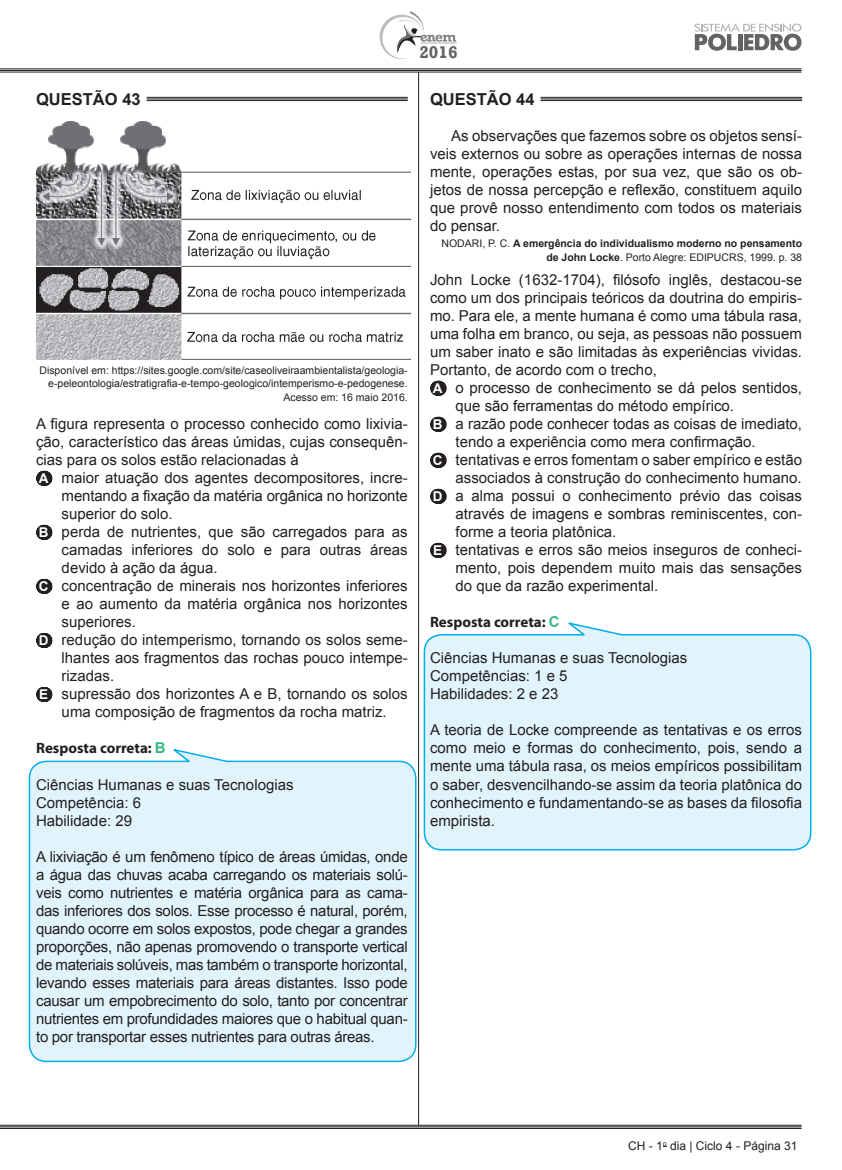
<style>
.page{position:relative;width:842px;height:1170px;background:#fff}
.page>*{position:absolute;margin:0;border:0;box-sizing:border-box;transform-origin:0 0}
.t1{font:700 17.4px "Rockwell";color:#636366}
.t2{font:700 16.5px "Arial";color:#231f20}
.t3{font:15px/18px "Arial";color:#231f20;text-align:justify}
.t4{font:700 15px "Myriad Pro";color:#231f20}
.t5{font:12px "Arial";color:#231f20}
.t6{font:10.5px/13.5px "Arial";color:#231f20;text-align:right}
.t7{font:700 10.5px/13.5px "Arial";color:#231f20;text-align:right}
.s1{font-weight:700;font-size:13.5px;color:#fff}
.s2{font-family:"Arial";color:#38b983}
.s3{font-weight:400}
</style>
<div class="page">
<div style="left:28px;top:749px;width:389px;height:313px;background:#e1f4fc"></div>
<svg style="left:423px;top:622px;width:389px;height:229px;background:#def3fb"></svg>
<hr style="left:418px;top:72px;width:1px;height:1053px;background:#231f20">
<hr style="left:0;top:69px;width:801px;height:1px;background:#231f20">
<hr style="left:0;top:70px;width:801px;height:1px;background:#231f20">
<hr style="left:0;top:72px;width:801px;height:1px;background:#231f20">
<hr style="left:0;top:1124px;width:801px;height:1px;background:#231f20">
<hr style="left:0;top:1126px;width:801px;height:1px;background:#231f20">
<hr style="left:0;top:1128px;width:801px;height:1px;background:#231f20">
<svg style="left:694px;top:23px;width:107px;height:28px"></svg>
<svg style="left:379px;top:11px;width:78px;height:48px"></svg>
<hr style="left:147px;top:97px;width:261px;height:1px;background:#231f20">
<hr style="left:147px;top:98px;width:261px;height:1px;background:#231f20">
<hr style="left:147px;top:100px;width:261px;height:1px;background:#231f20">
<svg style="left:44px;top:471px;width:1px;height:15px"></svg>
<svg style="left:44px;top:525px;width:1px;height:15px"></svg>
<svg style="left:44px;top:579px;width:1px;height:15px"></svg>
<svg style="left:44px;top:633px;width:1px;height:15px"></svg>
<svg style="left:44px;top:687px;width:1px;height:15px"></svg>
<img style="left:36px;top:122px;width:374px;height:237px">
<hr style="left:541px;top:97px;width:261px;height:1px;background:#231f20">
<hr style="left:541px;top:98px;width:261px;height:1px;background:#231f20">
<hr style="left:541px;top:100px;width:261px;height:1px;background:#231f20">
<svg style="left:437px;top:381px;width:2px;height:15px"></svg>
<svg style="left:437px;top:417px;width:2px;height:15px"></svg>
<svg style="left:437px;top:453px;width:2px;height:15px"></svg>
<svg style="left:437px;top:489px;width:2px;height:15px"></svg>
<svg style="left:437px;top:543px;width:2px;height:15px"></svg>
<p class="t1" style="left:419px;top:42px;width:40px">2016</p>
<p class="t2" style="left:36px;top:88px;width:106px">QUESTÃO 43</p>
<p class="t6" style="left:39px;top:363px;width:370px">Disponível em: https://sites.google.com/site/caseoliveiraambientalista/geologia&shy;e-peleontologia/estratigrafia-e-tempo-geologico/intemperismo-e-pedogenese.<br>Acesso em: 16 maio 2016.</p>
<p class="t3" style="left:36px;top:415px;width:373px">A figura representa o processo conhecido como lixivia-</p>
<p class="t3" style="left:36px;top:433px;width:373px">ção, característico das áreas úmidas, cujas consequên-</p>
<p class="t3" style="left:36px;top:451px;width:264px">cias para os solos estão relacionadas à</p>
<p class="t3" style="left:39px;top:469px;width:370px"><span class="s1">A</span> maior atuação dos agentes decompositores, incre-</p>
<p class="t3" style="left:62px;top:487px;width:348px">mentando a fixação da matéria orgânica no horizonte</p>
<p class="t3" style="left:62px;top:505px;width:112px">superior do solo.</p>
<p class="t3" style="left:39px;top:523px;width:370px"><span class="s1">B</span> perda de nutrientes, que são carregados para as</p>
<p class="t3" style="left:62px;top:541px;width:348px">camadas inferiores do solo e para outras áreas</p>
<p class="t3" style="left:62px;top:559px;width:157px">devido à ação da água.</p>
<p class="t3" style="left:39px;top:577px;width:370px"><span class="s1">C</span> concentração de minerais nos horizontes inferiores</p>
<p class="t3" style="left:62px;top:595px;width:348px">e ao aumento da matéria orgânica nos horizontes</p>
<p class="t3" style="left:62px;top:613px;width:76px">superiores.</p>
<p class="t3" style="left:39px;top:631px;width:370px"><span class="s1">D</span> redução do intemperismo, tornando os solos seme-</p>
<p class="t3" style="left:62px;top:649px;width:348px">lhantes aos fragmentos das rochas pouco intempe-</p>
<p class="t3" style="left:62px;top:667px;width:54px">rizadas.</p>
<p class="t3" style="left:39px;top:685px;width:370px"><span class="s1">E</span> supressão dos horizontes A e B, tornando os solos</p>
<p class="t3" style="left:62px;top:703px;width:327px">uma composição de fragmentos da rocha matriz.</p>
<p class="t4" style="left:36px;top:738px;width:131px">Resposta correta: <span class="s2">B</span></p>
<p class="t3" style="left:36px;top:775px;width:259px;text-align:left">Ciências Humanas e suas Tecnologias<br>Competência: 6<br>Habilidade: 29</p>
<p class="t3" style="left:36px;top:847px;width:373px">A lixiviação é um fenômeno típico de áreas úmidas, onde a água das chuvas acaba carregando os materiais solú&shy;veis como nutrientes e matéria orgânica para as cama&shy;das inferiores dos solos. Esse processo é natural, porém, quando ocorre em solos expostos, pode chegar a grandes proporções, não apenas promovendo o transporte vertical de materiais solúveis, mas também o transporte horizontal, levando esses materiais para áreas distantes. Isso pode causar um empobrecimento do solo, tanto por concentrar nutrientes em profundidades maiores que o habitual quan&shy;to por transportar esses nutrientes para outras áreas.</p>
<p class="t2" style="left:430px;top:88px;width:106px">QUESTÃO 44</p>
<p class="t3" style="left:430px;top:127px;width:374px;text-indent:21px">As observações que fazemos sobre os objetos sensí&shy;veis externos ou sobre as operações internas de nossa mente, operações estas, por sua vez, que são os ob&shy;jetos de nossa percepção e reflexão, constituem aquilo que provê nosso entendimento com todos os materiais do pensar.</p>
<p class="t7" style="left:441px;top:237px;width:362px"><span class="s3">NODARI, P. C.</span> A emergência do individualismo moderno no pensamento de John Locke<span class="s3">. Porto Alegre: EDIPUCRS, 1999. p. 38</span></p>
<p class="t3" style="left:430px;top:271px;width:374px">John Locke (1632-1704), filósofo inglês, destacou-se</p>
<p class="t3" style="left:430px;top:289px;width:374px">como um dos principais teóricos da doutrina do empiris-</p>
<p class="t3" style="left:430px;top:307px;width:374px">mo. Para ele, a mente humana é como uma tábula rasa,</p>
<p class="t3" style="left:430px;top:325px;width:374px">uma folha em branco, ou seja, as pessoas não possuem</p>
<p class="t3" style="left:430px;top:343px;width:374px">um saber inato e são limitadas às experiências vividas.</p>
<p class="t3" style="left:430px;top:361px;width:228px">Portanto, de acordo com o trecho,</p>
<p class="t3" style="left:433px;top:379px;width:371px"><span class="s1">A</span> o processo de conhecimento se dá pelos sentidos,</p>
<p class="t3" style="left:455px;top:397px;width:280px">que são ferramentas do método empírico.</p>
<p class="t3" style="left:433px;top:415px;width:371px"><span class="s1">B</span> a razão pode conhecer todas as coisas de imediato,</p>
<p class="t3" style="left:455px;top:433px;width:302px">tendo a experiência como mera confirmação.</p>
<p class="t3" style="left:433px;top:451px;width:371px"><span class="s1">C</span> tentativas e erros fomentam o saber empírico e estão</p>
<p class="t3" style="left:455px;top:469px;width:348px">associados à construção do conhecimento humano.</p>
<p class="t3" style="left:433px;top:487px;width:371px"><span class="s1">D</span> a alma possui o conhecimento prévio das coisas</p>
<p class="t3" style="left:455px;top:505px;width:348px">através de imagens e sombras reminiscentes, con-</p>
<p class="t3" style="left:455px;top:523px;width:162px">forme a teoria platônica.</p>
<p class="t3" style="left:433px;top:541px;width:370px"><span class="s1">E</span> tentativas e erros são meios inseguros de conheci-</p>
<p class="t3" style="left:455px;top:559px;width:348px">mento, pois dependem muito mais das sensações</p>
<p class="t3" style="left:455px;top:577px;width:204px">do que da razão experimental.</p>
<p class="t4" style="left:430px;top:612px;width:131px">Resposta correta: <span class="s2">C</span></p>
<p class="t3" style="left:430px;top:649px;width:259px;text-align:left">Ciências Humanas e suas Tecnologias<br>Competências: 1 e 5<br>Habilidades: 2 e 23</p>
<p class="t3" style="left:430px;top:721px;width:374px">A teoria de Locke compreende as tentativas e os erros como meio e formas do conhecimento, pois, sendo a mente uma tábula rasa, os meios empíricos possibilitam o saber, desvencilhando-se assim da teoria platônica do conhecimento e fundamentando-se as bases da filosofia empirista.</p>
<p class="t5" style="left:628px;top:1136px;width:171px">CH - 1<sup>o</sup> dia | Ciclo 4 - Página 31</p>
</div>
